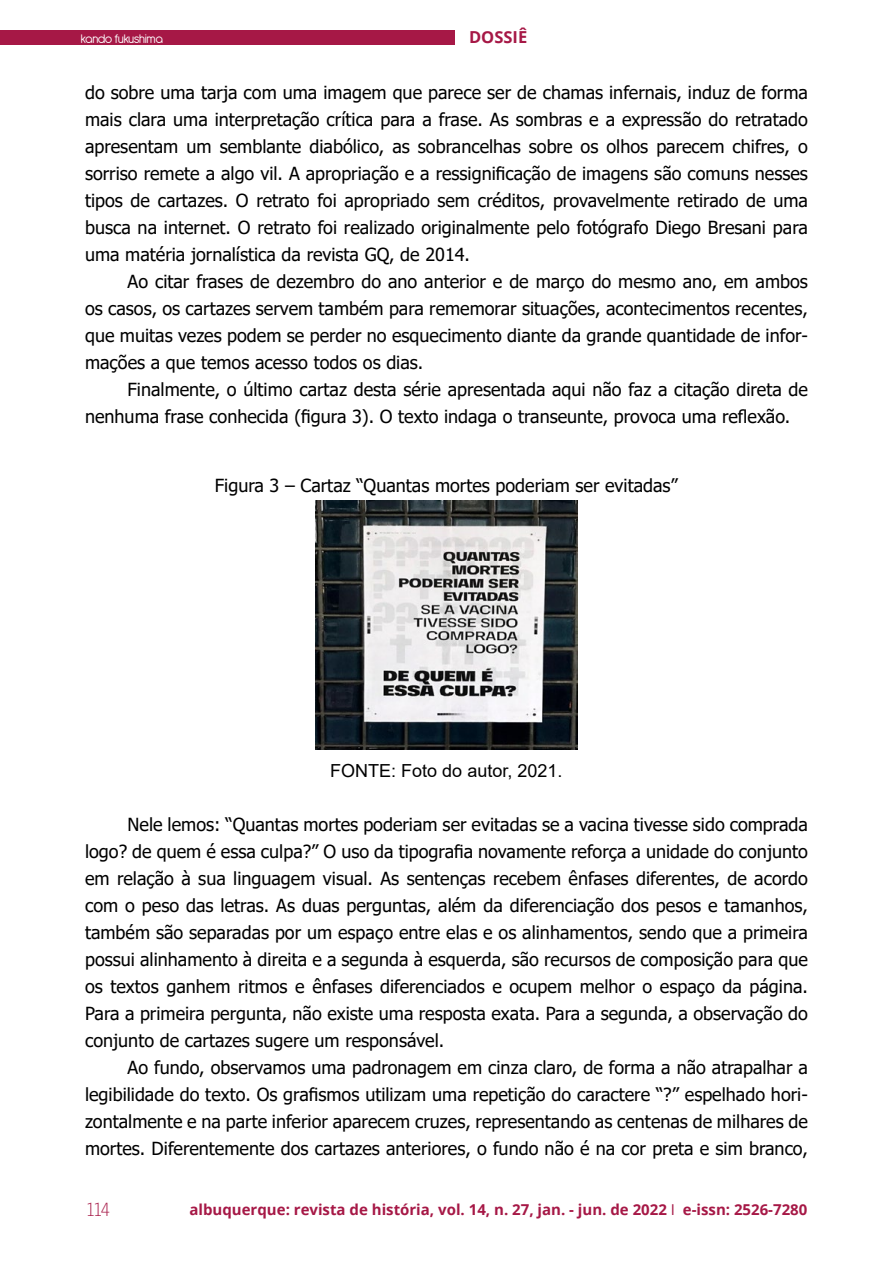
<style>
.page{position:relative;width:893px;height:1263px;background:#fff}
.page>*{position:absolute;margin:0;border:0;box-sizing:border-box;transform-origin:0 0}
.t1{font:18px/27px "Tahoma";color:#000;text-align:justify}
.t2{font:18px "Arial";color:#000}
.t3{font:18px "Letter Gothic Std";color:#a61846}
.t4{font:700 16.5px "Open Sans";color:#a61846}
.t5{font:700 15px "Open Sans";color:#a61846}
.t6{font:13.5px "Antipasto";letter-spacing:-.04em;color:#fff}
.s1{font-weight:400}
</style>
<div class="page">
<div style="left:0;top:30px;width:455px;height:15px;background:#a61846"></div>
<img style="left:315px;top:501px;width:263px;height:248px">
<p class="t6" style="left:81px;top:27px;width:84px">kando fukushima</p>
<p class="t4" style="left:469px;top:25px;width:60px">DOSSIÊ</p>
<p class="t1" style="left:85px;top:80px;width:724px">do sobre uma tarja com uma imagem que parece ser de chamas infernais, induz de forma mais clara uma interpretação crítica para a frase. As sombras e a expressão do retratado apresentam um semblante diabólico, as sobrancelhas sobre os olhos parecem chifres, o sorriso remete a algo vil. A apropriação e a ressignificação de imagens são comuns nesses tipos de cartazes. O retrato foi apropriado sem créditos, provavelmente retirado de uma busca na internet. O retrato foi realizado originalmente pelo fotógrafo Diego Bresani para uma matéria jornalística da revista GQ, de 2014.</p>
<p class="t1" style="left:85px;top:269px;width:724px;text-indent:43px">Ao citar frases de dezembro do ano anterior e de março do mesmo ano, em ambos os casos, os cartazes servem também para rememorar situações, acontecimentos recentes, que muitas vezes podem se perder no esquecimento diante da grande quantidade de infor&shy;mações a que temos acesso todos os dias.</p>
<p class="t1" style="left:85px;top:377px;width:724px;text-indent:43px">Finalmente, o último cartaz desta série apresentada aqui não faz a citação direta de nenhuma frase conhecida (figura 3). O texto indaga o transeunte, provoca uma reflexão.</p>
<p class="t1" style="left:215px;top:473px;width:464px">Figura 3 – Cartaz “Quantas mortes poderiam ser evitadas”</p>
<p class="t2" style="left:330px;top:758px;width:234px">FONTE: Foto do autor, 2021.</p>
<p class="t1" style="left:85px;top:811px;width:724px;text-indent:43px">Nele lemos: “Quantas mortes poderiam ser evitadas se a vacina tivesse sido comprada logo? de quem é essa culpa?” O uso da tipografia novamente reforça a unidade do conjunto em relação à sua linguagem visual. As sentenças recebem ênfases diferentes, de acordo com o peso das letras. As duas perguntas, além da diferenciação dos pesos e tamanhos, também são separadas por um espaço entre elas e os alinhamentos, sendo que a primeira possui alinhamento à direita e a segunda à esquerda, são recursos de composição para que os textos ganhem ritmos e ênfases diferenciados e ocupem melhor o espaço da página.<br>Para a primeira pergunta, não existe uma resposta exata. Para a segunda, a observação do conjunto de cartazes sugere um responsável.</p>
<p class="t1" style="left:85px;top:1054px;width:724px;text-indent:43px">Ao fundo, observamos uma padronagem em cinza claro, de forma a não atrapalhar a legibilidade do texto. Os grafismos utilizam uma repetição do caractere “?” espelhado hori&shy;zontalmente e na parte inferior aparecem cruzes, representando as centenas de milhares de mortes. Diferentemente dos cartazes anteriores, o fundo não é na cor preta e sim branco,</p>
<p class="t3" style="left:86px;top:1200px;width:27px">114</p>
<p class="t5" style="left:189px;top:1198px;width:619px">albuquerque: revista de história, vol. 14, n. 27, jan. - jun. de 2022 <span class="s1">I</span> e-issn: 2526-7280</p>
</div>
